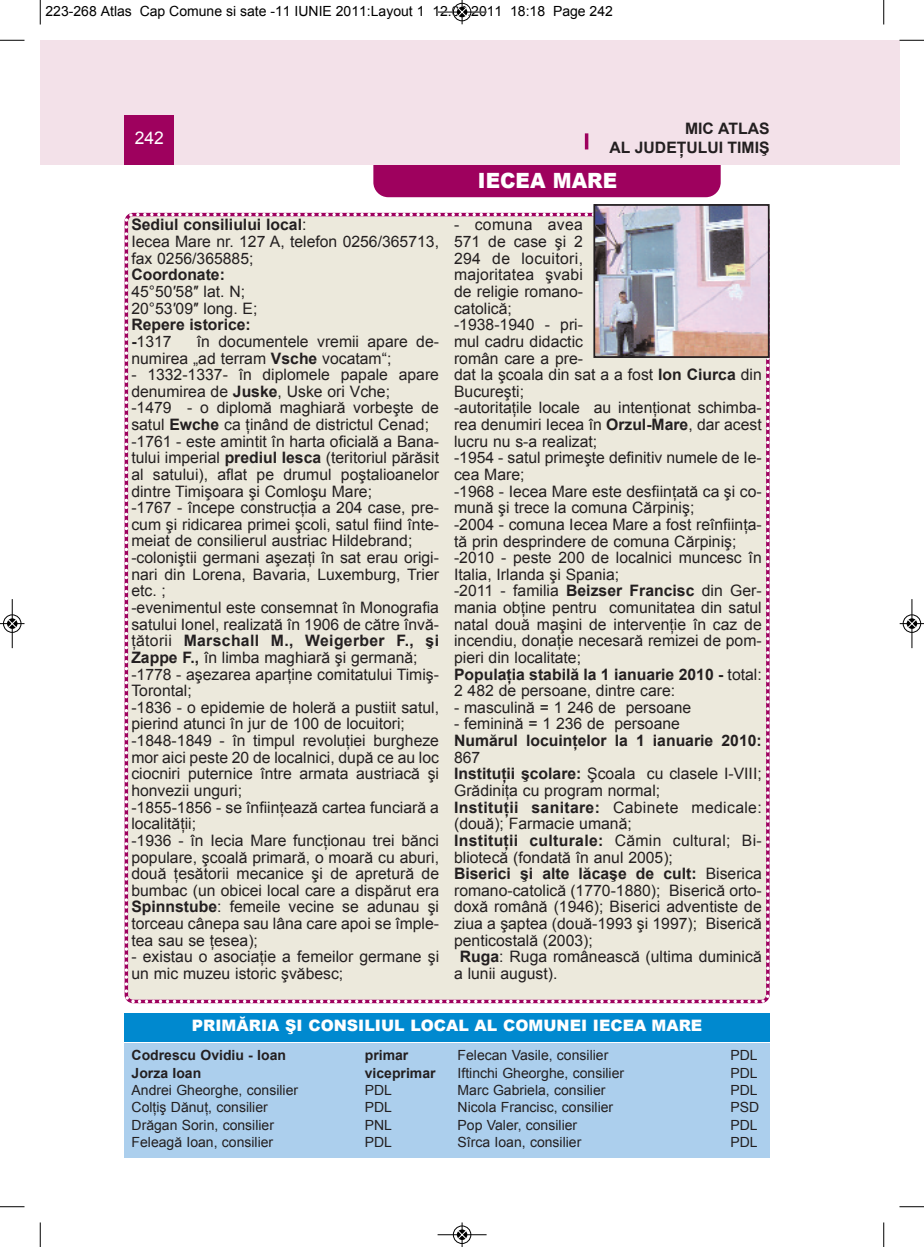
<style>
.page{position:relative;width:924px;height:1247px;background:#fff}
.page>*{position:absolute;margin:0;border:0;box-sizing:border-box;transform-origin:0 0}
.t1{font:900 21px "Arial";color:#fff;scale:.95 1}
.t2{font:17.5px "Arial";color:#fff}
.t3{font:15.75px/16.6px "Arial";color:#231f20}
.t4{font:700 15.75px/18.9px "Arial";color:#231f20;text-align:right}
.t5{font:700 15.75px "Arial";letter-spacing:.02em;color:#231f20}
.t6{font:900 15.75px "Arial";color:#fff}
.t7{font:14px "Arial";color:#231f20}
.t8{font:14px "Arial";color:#000}
.t9{font:700 14px "Arial";color:#231f20}
.s1{font-weight:700}
.s2{font-weight:400}
</style>
<div class="page">
<div style="left:373px;top:134px;width:348px;height:63px;background:#9e015e;border-radius:15px"></div>
<div style="left:40px;top:40px;width:844px;height:124px;background:#f3e1e9"></div>
<div style="left:125px;top:115px;width:49px;height:49px;background:#9e015e"></div>
<hr style="left:585px;top:133px;width:3px;height:16px;background:#9e015e">
<div style="left:884px;top:40px;width:15px;height:124px;background:#f3e1e9"></div>
<div style="left:124px;top:210px;width:646px;height:794px;background:#ece9dc"></div>
<svg style="left:131px;top:999px;width:4px;height:4px"></svg>
<div style="left:125px;top:1042px;width:644px;height:114px;background:#accfed"></div>
<div style="left:125px;top:1013px;width:644px;height:28px;background:#0089cf"></div>
<img style="left:596px;top:207px;width:170px;height:148px">
<div style="left:593px;top:204px;width:176px;height:154px;border:2px solid #231f20"></div>
<svg style="left:40px;top:0;width:1px;height:24px"></svg>
<svg style="left:0;top:40px;width:24px;height:1px"></svg>
<svg style="left:883px;top:0;width:1px;height:24px"></svg>
<svg style="left:899px;top:40px;width:25px;height:1px"></svg>
<svg style="left:40px;top:1222px;width:1px;height:24px"></svg>
<svg style="left:0;top:1206px;width:24px;height:1px"></svg>
<svg style="left:883px;top:1222px;width:1px;height:24px"></svg>
<svg style="left:899px;top:1206px;width:25px;height:1px"></svg>
<hr style="left:438px;top:12px;width:48px;height:1px;background:#000">
<div style="left:453px;top:3px;width:18px;height:18px;border:1px solid #000;border-radius:50%"></div>
<svg style="left:458px;top:0;width:8px;height:24px"></svg>
<hr style="left:438px;top:1234px;width:48px;height:1px;background:#000">
<div style="left:453px;top:1225px;width:18px;height:18px;border:1px solid #000;border-radius:50%"></div>
<svg style="left:458px;top:1222px;width:8px;height:24px"></svg>
<div style="left:3px;top:614px;width:19px;height:19px;border:1px solid #fff;border-radius:50%"></div>
<hr style="left:12px;top:599px;width:1px;height:49px;background:#000">
<div style="left:3px;top:614px;width:18px;height:18px;border:1px solid #000;border-radius:50%"></div>
<svg style="left:0;top:619px;width:24px;height:9px"></svg>
<div style="left:902px;top:614px;width:19px;height:19px;border:1px solid #fff;border-radius:50%"></div>
<hr style="left:911px;top:599px;width:1px;height:49px;background:#000">
<div style="left:903px;top:614px;width:18px;height:18px;border:1px solid #000;border-radius:50%"></div>
<svg style="left:900px;top:619px;width:24px;height:9px"></svg>
<p class="t8" style="left:46px;top:3px;width:569px">223-268 Atlas Cap Comune si sate -11 IUNIE 2011:Layout 1 12.06.2011 18:18 Page 242</p>
<p class="t2" style="left:135px;top:128px;width:31px">242</p>
<p class="t4" style="left:609px;top:119px;width:162px">MIC ATLAS<br>AL JUDEŢULUI TIMIŞ</p>
<h1 class="t1" style="left:478px;top:165px;width:148px">IECEA MARE</h1>
<p class="t3" style="left:131px;top:217px;width:309px"><span class="s1">Sediul consiliului local</span>:<br>Iecea Mare nr. 127 A, telefon 0256/365713, fax 0256/365885;</p>
<p class="t4" style="left:131px;top:265px;width:95px">Coordonate:</p>
<p class="t3" style="left:131px;top:283px;width:128px">45°50′58″ lat. N;<br>20°53′09″ long. E;</p>
<p class="t4" style="left:131px;top:316px;width:121px;line-height:16.6px;text-align:left">Repere istorice: -<span class="s2">1317</span></p>
<p class="t3" style="left:454px;top:217px;width:309px">- comuna avea<br>571 de case şi 2<br>294 de locuitori,<br>majoritatea şvabi<br>de religie romano-<br>catolică;<br>-1938-1940 - pri-<br>mul cadru didactic<br>român care a pre-<br>dat la şcoala din sat a a fost <span class="s1">Ion Ciurca</span> din<br>Bucureşti;<br>-autoritaţile locale au intenţionat schimba&shy;rea denumiri Iecea în <span class="s1">Orzul-Mare</span>, dar acest lucru nu s-a realizat;<br>-1954 - satul primeşte definitiv numele de Ie&shy;cea Mare;<br>-1968 - Iecea Mare este desfiinţată ca şi co&shy;mună şi trece la comuna Cărpiniş;<br>-2004 - comuna Iecea Mare a fost reînfiinţa&shy;tă prin desprindere de comuna Cărpiniş; -2010 - peste 200 de localnici muncesc în<br>Italia, Irlanda şi Spania;<br>-2011 - familia <span class="s1">Beizser Francisc</span> din Ger&shy;mania obţine pentru comunitatea din satul natal două maşini de intervenţie în caz de incendiu, donaţie necesară remizei de pom&shy;pieri din localitate;<br><span class="s1">Populaţia stabilă la 1 ianuarie 2010 -</span> total:<br>2 482 de persoane, dintre care:</p>
<p class="t3" style="left:454px;top:699px;width:239px">- masculină = 1 246 de persoane</p>
<p class="t3" style="left:454px;top:715px;width:227px">- feminină = 1 236 de persoane</p>
<p class="t4" style="left:454px;top:731px;width:309px">Numărul locuinţelor la 1 ianuarie 2010:</p>
<p class="t3" style="left:454px;top:749px;width:28px">867</p>
<p class="t3" style="left:454px;top:765px;width:309px"><span class="s1">Instituţii şcolare:</span> Şcoala cu clasele I-VIII;</p>
<p class="t3" style="left:454px;top:782px;width:208px">Grădiniţa cu program normal;</p>
<p class="t5" style="left:454px;top:798px;width:309px">Instituţii sanitare: <span class="s2">Cabinete medicale:</span></p>
<p class="t3" style="left:454px;top:815px;width:179px">(două); Farmacie umană;</p>
<p class="t5" style="left:454px;top:831px;width:309px">Instituţii culturale: <span class="s2">Cămin cultural; Bi-</span></p>
<p class="t3" style="left:454px;top:848px;width:220px">bliotecă (fondată în anul 2005);</p>
<p class="t4" style="left:454px;top:864px;width:309px">Biserici şi alte lăcaşe de cult: <span class="s2">Biserica</span></p>
<p class="t3" style="left:454px;top:882px;width:309px">romano-catolică (1770-1880); Biserică orto-</p>
<p class="t3" style="left:454px;top:898px;width:309px">doxă română (1946); Biserici adventiste de</p>
<p class="t3" style="left:454px;top:915px;width:309px">ziua a şaptea (două-1993 şi 1997); Biserică</p>
<p class="t3" style="left:454px;top:931px;width:140px">penticostală (2003);</p>
<p class="t3" style="left:460px;top:948px;width:303px"><span class="s1">Ruga</span>: Ruga românească (ultima duminică</p>
<p class="t3" style="left:454px;top:965px;width:105px">a lunii august).</p>
<p class="t3" style="left:131px;top:333px;width:309px;text-indent:66px">în documentele vremii apare de&shy;numirea „ad terram <span class="s1">Vsche</span> vocatam“;</p>
<p class="t3" style="left:131px;top:366px;width:309px">- 1332-1337- în diplomele papale apare denumirea de <span class="s1">Juske</span>, Uske ori Vche;<br>-1479 - o diplomă maghiară vorbeşte de satul <span class="s1">Ewche</span> ca ţinând de districtul Cenad; -1761 - este amintit în harta oficială a Bana&shy;tului imperial <span class="s1">prediul Iesca</span> (teritoriul părăsit al satului), aflat pe drumul poştalioanelor dintre Timişoara şi Comloşu Mare;<br>-1767 - începe construcţia a 204 case, pre&shy;cum şi ridicarea primei şcoli, satul fiind înte&shy;meiat de consilierul austriac Hildebrand; -coloniştii germani aşezaţi în sat erau origi&shy;nari din Lorena, Bavaria, Luxemburg, Trier etc. ;<br>-evenimentul este consemnat în Monografia satului Ionel, realizată în 1906 de către învă&shy;ţătorii <span class="s1">Marschall M., Weigerber F., şi Zappe F.,</span> în limba maghiară şi germană; -1778 - aşezarea aparţine comitatului Timiş-Torontal;<br>-1836 - o epidemie de holeră a pustiit satul, pierind atunci în jur de 100 de locuitori; -1848-1849 - în timpul revoluţiei burgheze mor aici peste 20 de localnici, după ce au loc ciocniri puternice între armata austriacă şi honvezii unguri;<br>-1855-1856 - se înfiinţează cartea funciară a localităţii;<br>-1936 - în Iecia Mare funcţionau trei bănci populare, şcoală primară, o moară cu aburi, două ţesătorii mecanice şi de apretură de bumbac (un obicei local care a dispărut era <span class="s1">Spinnstube</span>: femeile vecine se adunau şi torceau cânepa sau lâna care apoi se împle&shy;tea sau se ţesea);</p>
<p class="t3" style="left:131px;top:948px;width:309px">- existau o asociaţie a femeilor germane şi un mic muzeu istoric şvăbesc;</p>
<p class="t6" style="left:192px;top:1013px;width:512px">PRIMĂRIA ŞI CONSILIUL LOCAL AL COMUNEI IECEA MARE</p>
<p class="t9" style="left:132px;top:1047px;width:156px">Codrescu Ovidiu - Ioan</p>
<p class="t9" style="left:365px;top:1047px;width:45px">primar</p>
<p class="t9" style="left:132px;top:1064px;width:71px">Jorza Ioan</p>
<p class="t9" style="left:365px;top:1064px;width:72px">viceprimar</p>
<p class="t7" style="left:132px;top:1082px;width:168px">Andrei Gheorghe, consilier</p>
<p class="t7" style="left:365px;top:1082px;width:29px">PDL</p>
<p class="t7" style="left:132px;top:1099px;width:138px">Colţiş Dănuţ, consilier</p>
<p class="t7" style="left:365px;top:1099px;width:29px">PDL</p>
<p class="t7" style="left:132px;top:1116px;width:144px">Drăgan Sorin, consilier</p>
<p class="t7" style="left:365px;top:1116px;width:29px">PNL</p>
<p class="t7" style="left:132px;top:1134px;width:143px">Feleagă Ioan, consilier</p>
<p class="t7" style="left:365px;top:1134px;width:29px">PDL</p>
<p class="t7" style="left:458px;top:1047px;width:152px">Felecan Vasile, consilier</p>
<p class="t7" style="left:730px;top:1047px;width:29px">PDL</p>
<p class="t7" style="left:458px;top:1064px;width:168px">Iftinchi Gheorghe, consilier</p>
<p class="t7" style="left:730px;top:1064px;width:29px">PDL</p>
<p class="t7" style="left:458px;top:1082px;width:149px">Marc Gabriela, consilier</p>
<p class="t7" style="left:730px;top:1082px;width:29px">PDL</p>
<p class="t7" style="left:458px;top:1099px;width:157px">Nicola Francisc, consilier</p>
<p class="t7" style="left:730px;top:1099px;width:30px">PSD</p>
<p class="t7" style="left:458px;top:1116px;width:121px">Pop Valer, consilier</p>
<p class="t7" style="left:730px;top:1116px;width:29px">PDL</p>
<p class="t7" style="left:458px;top:1134px;width:125px">Sîrca Ioan, consilier</p>
<p class="t7" style="left:730px;top:1134px;width:29px">PDL</p>
</div>
